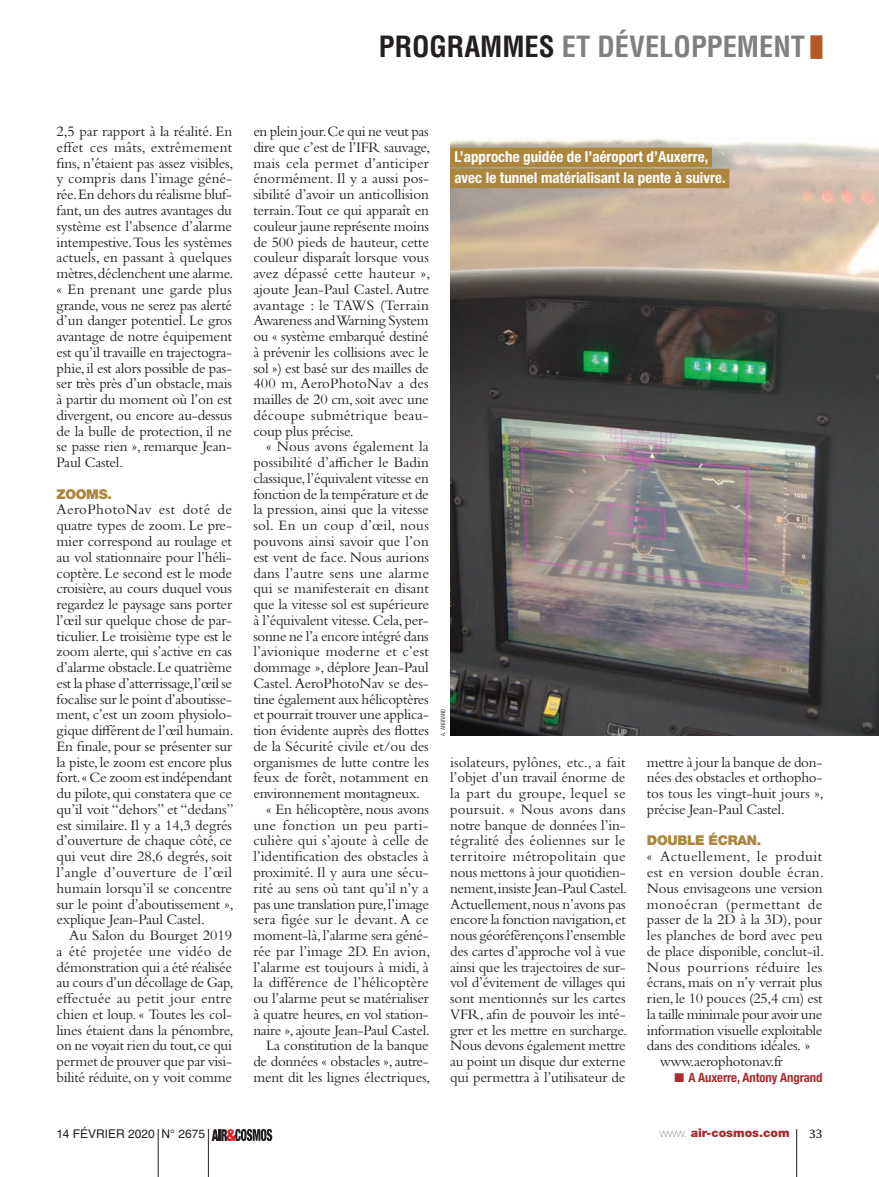
<style>
.page{position:relative;width:879px;height:1177px;background:#fff}
.page>*{position:absolute;margin:0;border:0;box-sizing:border-box;transform-origin:0 0}
.t1{font:700 condensed 28.5px "Helvetica LT Std";color:#807f7d}
.t2{font:15px/15.8px "Bembo Std";letter-spacing:-.015em;color:#231f20;text-align:justify}
.t3{font:15px "Bembo Std";letter-spacing:.005em;color:#231f20}
.t4{font:700 condensed 15px/21px "Helvetica Neue LT Std";color:#fff}
.t5{font:15px "Bembo Std";letter-spacing:.015em;color:#231f20}
.t6{font:15px "Bembo Std";letter-spacing:.01em;color:#231f20}
.t7{font:15px "Bembo Std";letter-spacing:.035em;color:#231f20}
.t8{font:15px "Bembo Std";letter-spacing:.025em;color:#231f20}
.t9{font:15px "Bembo Std";letter-spacing:.02em;color:#231f20}
.t10{font:900 13.5px "Helvetica Neue LT Std";letter-spacing:-.025em;color:#ac863c}
.t11{font:700 condensed 12.75px "Helvetica Neue LT Std";letter-spacing:-.01em;color:#a72b30}
.t12{font:12px "Helvetica LT Std";color:#231f20}
.t13{font:900 12px "Helvetica Neue LT Std";color:#a72b30}
.t14{font:12px "Times Europa LT Std";color:#231f20}
.t15{font:300 condensed 6px "Helvetica Neue LT Std";color:#231f20}
.s1{color:#231f20}
.s2{font-weight:200;color:#231f20}
</style>
<div class="page">
<img style="left:450px;top:138px;width:428px;height:597px">
<div style="left:450px;top:148px;width:262px;height:19px;background:#ac863c"></div>
<div style="left:450px;top:169px;width:279px;height:19px;background:#ac863c"></div>
<div style="left:810px;top:35px;width:12px;height:24px;background:#b35826"></div>
<hr style="left:796px;top:1128px;width:1px;height:48px;background:#231f20">
<svg style="left:212px;top:1129px;width:60px;height:11px"></svg>
<hr style="left:158px;top:1128px;width:1px;height:48px;background:#231f20">
<hr style="left:208px;top:1128px;width:1px;height:48px;background:#231f20">
<h1 class="t1" style="left:379px;top:29px;width:427px"><span class="s1">PROGRAMMES</span> ET DÉVELOPPEMENT</h1>
<p class="t2" style="left:57px;top:123px;width:178px">2,5 par rapport à la réalité. En effet ces mâts, extrêmement fins, n’étaient pas assez visibles, y compris dans l’image géné&shy;rée. En dehors du réalisme bluf&shy;fant, un des autres avantages du système est l’absence d’alarme intempestive.Tous les systèmes actuels, en passant à quelques mètres, déclenchent une alarme. « En prenant une garde plus grande, vous ne serez pas alerté d’un danger potentiel. Le gros avantage de notre équipement est qu’il travaille en trajectogra&shy;phie, il est alors possible de pas&shy;ser très près d’un obstacle, mais à partir du moment où l’on est divergent, ou encore au-dessus de la bulle de protection, il ne se passe rien », remarque Jean-Paul Castel.</p>
<p class="t10" style="left:57px;top:485px;width:57px">ZOOMS.</p>
<p class="t2" style="left:57px;top:501px;width:179px;text-align:left">AeroPhotoNav est doté de quatre types de zoom. Le pre&shy;mier correspond au roulage et au vol stationnaire pour l’héli&shy;coptère. Le second est le mode croisière, au cours duquel vous regardez le paysage sans porter l’œil sur quelque chose de par&shy;ticulier. Le troisième type est le zoom alerte, qui s’active en cas d’alarme obstacle. Le quatrième est la phase d’atterrissage,l’œil se focalise sur le point d’aboutisse&shy;ment, c’est un zoom physiolo&shy;gique différent de l’œil humain.<br>En finale, pour se présenter sur la piste, le zoom est encore plus fort. « Ce zoom est indépendant du pilote, qui constatera que ce qu’il voit “dehors” et “dedans” est similaire. Il y a 14,3 degrés d’ouverture de chaque côté, ce qui veut dire 28,6 degrés, soit l’angle d’ouverture de l’œil humain lorsqu’il se concentre sur le point d’aboutissement », explique Jean-Paul Castel.</p>
<p class="t2" style="left:57px;top:926px;width:178px;text-indent:13px">Au Salon du Bourget 2019 a été projetée une vidéo de démonstration qui a été réalisée au cours d’un décollage de Gap, effectuée au petit jour entre chien et loup. « Toutes les col&shy;lines étaient dans la pénombre, on ne voyait rien du tout, ce qui permet de prouver que par visi&shy;bilité réduite, on y voit comme</p>
<p class="t2" style="left:253px;top:123px;width:178px">en plein jour. Ce qui ne veut pas dire que c’est de l’IFR sauvage, mais cela permet d’anticiper énormément. Il y a aussi pos&shy;sibilité d’avoir un anticollision terrain.Tout ce qui apparaît en couleur jaune représente moins de 500 pieds de hauteur, cette couleur disparaît lorsque vous avez dépassé cette hauteur », ajoute Jean-Paul Castel. Autre avantage : le TAWS (Terrain Awareness and Warning System ou « système embarqué destiné à prévenir les collisions avec le sol ») est basé sur des mailles de 400 m, AeroPhotoNav a des mailles de 20 cm, soit avec une découpe submétrique beau&shy;coup plus précise.</p>
<p class="t3" style="left:266px;top:438px;width:164px">« Nous avons également la</p>
<p class="t3" style="left:253px;top:453px;width:177px">possibilité d’afficher le Badin</p>
<p class="t2" style="left:253px;top:470px;width:177px">classique, l’équivalent vitesse en</p>
<p class="t2" style="left:253px;top:485px;width:177px">fonction de la température et de</p>
<p class="t2" style="left:253px;top:501px;width:177px">la pression, ainsi que la vitesse</p>
<p class="t5" style="left:253px;top:516px;width:177px">sol. En un coup d’œil, nous</p>
<p class="t2" style="left:253px;top:533px;width:177px">pouvons ainsi savoir que l’on</p>
<p class="t2" style="left:253px;top:548px;width:177px">est vent de face. Nous aurions</p>
<p class="t5" style="left:253px;top:564px;width:177px">dans l’autre sens une alarme</p>
<p class="t3" style="left:253px;top:579px;width:177px">qui se manifesterait en disant</p>
<p class="t2" style="left:253px;top:596px;width:177px">que la vitesse sol est supérieure</p>
<p class="t2" style="left:253px;top:611px;width:177px">à l’équivalent vitesse. Cela, per-</p>
<p class="t2" style="left:253px;top:627px;width:177px">sonne ne l’a encore intégré dans</p>
<p class="t6" style="left:253px;top:642px;width:177px">l’avionique moderne et c’est</p>
<p class="t2" style="left:253px;top:659px;width:177px">dommage », déplore Jean-Paul</p>
<p class="t2" style="left:253px;top:674px;width:177px">Castel. AeroPhotoNav se des-</p>
<p class="t2" style="left:253px;top:690px;width:177px">tine également aux hélicoptères</p>
<p class="t2" style="left:253px;top:706px;width:177px">et pourrait trouver une applica-</p>
<p class="t2" style="left:253px;top:722px;width:177px">tion évidente auprès des flottes</p>
<p class="t2" style="left:253px;top:737px;width:177px">de la Sécurité civile et/ou des</p>
<p class="t2" style="left:253px;top:753px;width:177px">organismes de lutte contre les</p>
<p class="t3" style="left:253px;top:768px;width:177px">feux de forêt, notamment en</p>
<p class="t2" style="left:253px;top:785px;width:168px">environnement montagneux.</p>
<p class="t2" style="left:266px;top:800px;width:164px">« En hélicoptère, nous avons</p>
<p class="t9" style="left:253px;top:816px;width:177px">une fonction un peu parti-</p>
<p class="t2" style="left:253px;top:832px;width:177px">culière qui s’ajoute à celle de</p>
<p class="t2" style="left:253px;top:848px;width:177px">l’identification des obstacles à</p>
<p class="t2" style="left:253px;top:863px;width:177px">proximité. Il y aura une sécu-</p>
<p class="t2" style="left:253px;top:879px;width:177px">rité au sens où tant qu’il n’y a</p>
<p class="t2" style="left:253px;top:895px;width:177px">pas une translation pure, l’image</p>
<p class="t3" style="left:253px;top:910px;width:177px">sera figée sur le devant. A ce</p>
<p class="t2" style="left:253px;top:926px;width:177px">moment-là, l’alarme sera géné-</p>
<p class="t2" style="left:253px;top:942px;width:178px">rée par l’image 2D. En avion,</p>
<p class="t2" style="left:253px;top:958px;width:177px">l’alarme est toujours à midi, à</p>
<p class="t6" style="left:253px;top:973px;width:177px">la différence de l’hélicoptère</p>
<p class="t2" style="left:253px;top:989px;width:177px">ou l’alarme peut se matérialiser</p>
<p class="t2" style="left:253px;top:1005px;width:177px">à quatre heures, en vol station-</p>
<p class="t2" style="left:253px;top:1021px;width:178px">naire », ajoute Jean-Paul Castel.</p>
<p class="t2" style="left:266px;top:1037px;width:164px">La constitution de la banque</p>
<p class="t2" style="left:253px;top:1052px;width:177px">de données « obstacles », autre-</p>
<p class="t2" style="left:253px;top:1068px;width:179px">ment dit les lignes électriques,</p>
<p class="t4" style="left:454px;top:145px;width:273px">L’approche guidée de l’aéroport d’Auxerre, avec le tunnel matérialisant la pente à suivre.</p>
<p class="t15" style="left:439px;top:735px;width:29px;rotate:-90deg">A. ANGRAND</p>
<p class="t2" style="left:450px;top:753px;width:178px">isolateurs, pylônes, etc., a fait l’objet d’un travail énorme de la part du groupe, lequel se poursuit. « Nous avons dans notre banque de données l’in&shy;tégralité des éoliennes sur le territoire métropolitain que nous mettons à jour quotidien&shy;nement, insiste Jean-Paul Castel.<br>Actuellement, nous n’avons pas encore la fonction navigation, et nous géoréférençons l’ensemble des cartes d’approche vol à vue ainsi que les trajectoires de sur&shy;vol d’évitement de villages qui sont mentionnés sur les cartes VFR, afin de pouvoir les inté&shy;grer et les mettre en surcharge.<br>Nous devons également mettre au point un disque dur externe qui permettra à l’utilisateur de</p>
<p class="t2" style="left:646px;top:753px;width:178px">mettre à jour la banque de don&shy;nées des obstacles et orthopho&shy;tos tous les vingt-huit jours », précise Jean-Paul Castel.</p>
<p class="t10" style="left:646px;top:832px;width:116px">DOUBLE ÉCRAN.</p>
<p class="t7" style="left:646px;top:847px;width:177px">« Actuellement, le produit</p>
<p class="t5" style="left:646px;top:863px;width:178px">est en version double écran.</p>
<p class="t2" style="left:646px;top:879px;width:177px">Nous envisageons une version</p>
<p class="t7" style="left:646px;top:894px;width:177px">monoécran (permettant de</p>
<p class="t2" style="left:646px;top:911px;width:177px">passer de la 2D à la 3D), pour</p>
<p class="t2" style="left:646px;top:926px;width:177px">les planches de bord avec peu</p>
<p class="t2" style="left:646px;top:942px;width:178px">de place disponible, conclut-il.</p>
<p class="t8" style="left:646px;top:957px;width:177px">Nous pourrions réduire les</p>
<p class="t2" style="left:646px;top:974px;width:177px">écrans, mais on n’y verrait plus</p>
<p class="t2" style="left:646px;top:989px;width:177px">rien, le 10 pouces (25,4 cm) est</p>
<p class="t2" style="left:646px;top:1005px;width:177px">la taille minimale pour avoir une</p>
<p class="t2" style="left:646px;top:1021px;width:177px">information visuelle exploitable</p>
<p class="t2" style="left:646px;top:1037px;width:164px">dans des conditions idéales. »</p>
<p class="t2" style="left:659px;top:1052px;width:125px">www.aerophotonav.fr</p>
<p class="t11" style="left:674px;top:1069px;width:149px">■ A Auxerre, Antony Angrand</p>
<p class="t12" style="left:57px;top:1126px;width:150px">14 FÉVRIER 2020 N° 2675</p>
<p class="t13" style="left:659px;top:1125px;width:131px"><span class="s2">www.</span> air-cosmos.com</p>
<p class="t14" style="left:809px;top:1125px;width:15px">33</p>
</div>
